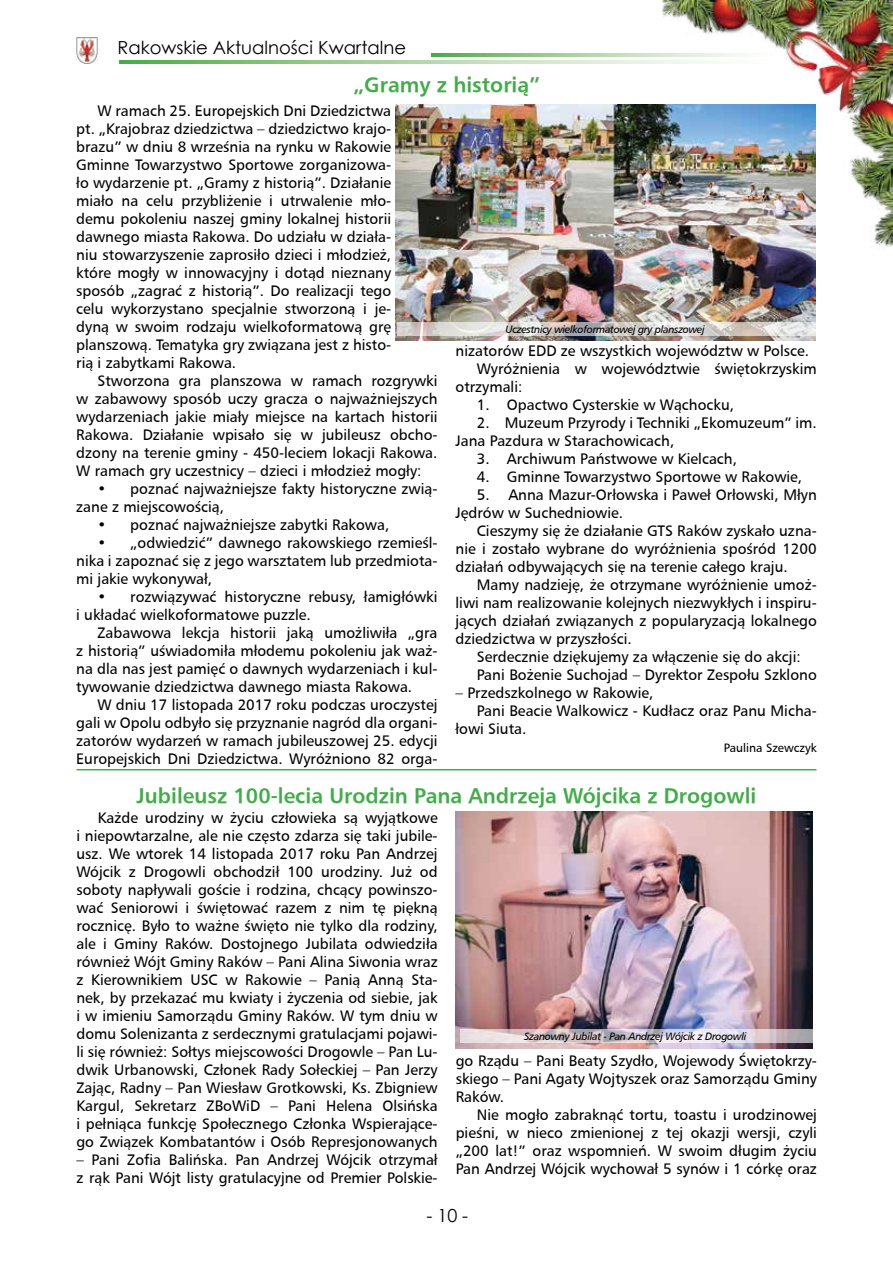
<style>
.page{position:relative;width:893px;height:1263px;background:#fff}
.page>*{position:absolute;margin:0;border:0;box-sizing:border-box;transform-origin:0 0}
.t1{font:21px "Humanist 777 AT Bold";color:#41ad49}
.t2{font:18px "Century Gothic";color:#000}
.t3{font:15px/18px "Humanist 777 AT";color:#000;text-align:justify}
.t4{font:12px "Humanist 777 AT";color:#000}
.t5{font:10.5px "Humanist 777 AT Italic";letter-spacing:-.03em;color:#000}
</style>
<div class="page">
<img style="left:645px;top:0;width:248px;height:269px">
<svg style="left:119px;top:61px;width:664px;height:3px"></svg>
<svg style="left:432px;top:54px;width:351px;height:2px"></svg>
<img style="left:77px;top:37px;width:21px;height:26px">
<hr style="left:77px;top:769px;width:739px;height:1px;background:#41ad49">
<img style="left:395px;top:104px;width:420px;height:236px">
<svg style="left:397px;top:322px;width:418px;height:14px"></svg>
<img style="left:456px;top:811px;width:356px;height:237px">
<svg style="left:460px;top:1029px;width:352px;height:14px"></svg>
<p class="t2" style="left:117px;top:35px;width:290px">Rakowskie Aktualności Kwartalne</p>
<h1 class="t1" style="left:353px;top:73px;width:188px">„Gramy z historią”</h1>
<p class="t3" style="left:76px;top:102px;width:316px;text-indent:21px">W ramach 25. Europejskich Dni Dziedzictwa pt. „Krajobraz dziedzictwa – dziedzictwo krajo&shy;brazu” w dniu 8 września na rynku w Rakowie Gminne Towarzystwo Sportowe zorganizowa&shy;ło wydarzenie pt. „Gramy z historią”. Działanie miało na celu przybliżenie i utrwalenie mło&shy;demu pokoleniu naszej gminy lokalnej historii dawnego miasta Rakowa. Do udziału w działa&shy;niu stowarzyszenie zaprosiło dzieci i młodzież, które mogły w innowacyjny i dotąd nieznany sposób „zagrać z historią”. Do realizacji tego celu wykorzystano specjalnie stworzoną i je&shy;dyną w swoim rodzaju wielkoformatową grę planszową. Tematyka gry związana jest z histo&shy;rią i zabytkami Rakowa.</p>
<p class="t3" style="left:76px;top:372px;width:363px;text-indent:21px">Stworzona gra planszowa w ramach rozgrywki w zabawowy sposób uczy gracza o najważniejszych wydarzeniach jakie miały miejsce na kartach historii Rakowa. Działanie wpisało się w jubileusz obcho&shy;dzony na terenie gminy - 450-leciem lokacji Rakowa.<br>W ramach gry uczestnicy – dzieci i młodzież mogły:</p>
<p class="t3" style="left:76px;top:480px;width:363px;text-indent:21px">• poznać najważniejsze fakty historyczne zwią&shy;zane z miejscowością,</p>
<p class="t3" style="left:98px;top:516px;width:293px">• poznać najważniejsze zabytki Rakowa,</p>
<p class="t3" style="left:76px;top:534px;width:363px;text-indent:21px">• „odwiedzić” dawnego rakowskiego rzemieśl&shy;nika i zapoznać się z jego warsztatem lub przedmiota&shy;mi jakie wykonywał,</p>
<p class="t3" style="left:76px;top:588px;width:363px;text-indent:21px">• rozwiązywać historyczne rebusy, łamigłówki i układać wielkoformatowe puzzle.</p>
<p class="t3" style="left:76px;top:624px;width:363px;text-indent:21px">Zabawowa lekcja historii jaką umożliwiła „gra z historią” uświadomiła młodemu pokoleniu jak waż&shy;na dla nas jest pamięć o dawnych wydarzeniach i kul&shy;tywowanie dziedzictwa dawnego miasta Rakowa.</p>
<p class="t3" style="left:76px;top:696px;width:363px;text-indent:21px">W dniu 17 listopada 2017 roku podczas uroczystej gali w Opolu odbyło się przyznanie nagród dla organi&shy;zatorów wydarzeń w ramach jubileuszowej 25. edycji Europejskich Dni Dziedzictwa. Wyróżniono 82 orga-</p>
<p class="t5" style="left:505px;top:323px;width:201px">Uczestnicy wielkoformatowej gry planszowej</p>
<p class="t3" style="left:455px;top:342px;width:355px">nizatorów EDD ze wszystkich województw w Polsce.</p>
<p class="t3" style="left:477px;top:360px;width:341px">Wyróżnienia w województwie świętokrzyskim</p>
<p class="t3" style="left:455px;top:378px;width:68px">otrzymali:</p>
<p class="t3" style="left:477px;top:396px;width:259px">1. Opactwo Cysterskie w Wąchocku,</p>
<p class="t3" style="left:455px;top:414px;width:363px;text-indent:21px">2. Muzeum Przyrody i Techniki „Ekomuzeum” im.<br>Jana Pazdura w Starachowicach,</p>
<p class="t3" style="left:477px;top:450px;width:262px">3. Archiwum Państwowe w Kielcach,</p>
<p class="t3" style="left:477px;top:468px;width:327px">4. Gminne Towarzystwo Sportowe w Rakowie,</p>
<p class="t3" style="left:455px;top:486px;width:363px;text-indent:21px">5. Anna Mazur-Orłowska i Paweł Orłowski, Młyn<br>Jędrów w Suchedniowie.</p>
<p class="t3" style="left:455px;top:522px;width:363px;text-indent:21px">Cieszymy się że działanie GTS Raków zyskało uzna&shy;nie i zostało wybrane do wyróżnienia spośród 1200 działań odbywających się na terenie całego kraju.</p>
<p class="t3" style="left:455px;top:576px;width:363px;text-indent:21px">Mamy nadzieję, że otrzymane wyróżnienie umoż&shy;liwi nam realizowanie kolejnych niezwykłych i inspiru&shy;jących działań związanych z popularyzacją lokalnego dziedzictwa w przyszłości.</p>
<p class="t3" style="left:477px;top:648px;width:341px">Serdecznie dziękujemy za włączenie się do akcji:<br>Pani Bożenie Suchojad – Dyrektor Zespołu Szklono</p>
<p class="t3" style="left:455px;top:684px;width:199px">– Przedszkolnego w Rakowie,</p>
<p class="t3" style="left:477px;top:702px;width:341px">Pani Beacie Walkowicz - Kudłacz oraz Panu Micha-</p>
<p class="t3" style="left:455px;top:720px;width:72px">łowi Siuta.</p>
<p class="t4" style="left:724px;top:741px;width:95px">Paulina Szewczyk</p>
<h1 class="t1" style="left:136px;top:784px;width:621px">Jubileusz 100-lecia Urodzin Pana Andrzeja Wójcika z Drogowli</h1>
<p class="t3" style="left:76px;top:808px;width:363px;text-indent:21px">Każde urodziny w życiu człowieka są wyjątkowe i niepowtarzalne, ale nie często zdarza się taki jubile&shy;usz. We wtorek 14 listopada 2017 roku Pan Andrzej Wójcik z Drogowli obchodził 100 urodziny. Już od soboty napływali goście i rodzina, chcący powinszo&shy;wać Seniorowi i świętować razem z nim tę piękną rocznicę. Było to ważne święto nie tylko dla rodziny, ale i Gminy Raków. Dostojnego Jubilata odwiedziła również Wójt Gminy Raków – Pani Alina Siwonia wraz z Kierownikiem USC w Rakowie – Panią Anną Sta&shy;nek, by przekazać mu kwiaty i życzenia od siebie, jak i w imieniu Samorządu Gminy Raków. W tym dniu w domu Solenizanta z serdecznymi gratulacjami pojawi&shy;li się również: Sołtys miejscowości Drogowle – Pan Lu&shy;dwik Urbanowski, Członek Rady Sołeckiej – Pan Jerzy Zając, Radny – Pan Wiesław Grotkowski, Ks. Zbigniew Kargul, Sekretarz ZBoWiD – Pani Helena Olsińska i pełniąca funkcję Społecznego Członka Wspierające&shy;go Związek Kombatantów i Osób Represjonowanych</p>
<p class="t3" style="left:76px;top:1150px;width:363px">– Pani Zofia Balińska. Pan Andrzej Wójcik otrzymał z rąk Pani Wójt listy gratulacyjne od Premier Polskie-</p>
<p class="t5" style="left:524px;top:1030px;width:224px">Szanowny Jubilat - Pan Andrzej Wójcik z Drogowli</p>
<p class="t3" style="left:456px;top:1051px;width:363px">go Rządu – Pani Beaty Szydło, Wojewody Świętokrzy&shy;skiego – Pani Agaty Wojtyszek oraz Samorządu Gminy Raków.</p>
<p class="t3" style="left:456px;top:1105px;width:363px;text-indent:21px">Nie mogło zabraknąć tortu, toastu i urodzinowej pieśni, w nieco zmienionej z tej okazji wersji, czyli „200 lat!” oraz wspomnień. W swoim długim życiu Pan Andrzej Wójcik wychował 5 synów i 1 córkę oraz</p>
<p class="t2" style="left:426px;top:1203px;width:43px">- 10 -</p>
</div>
